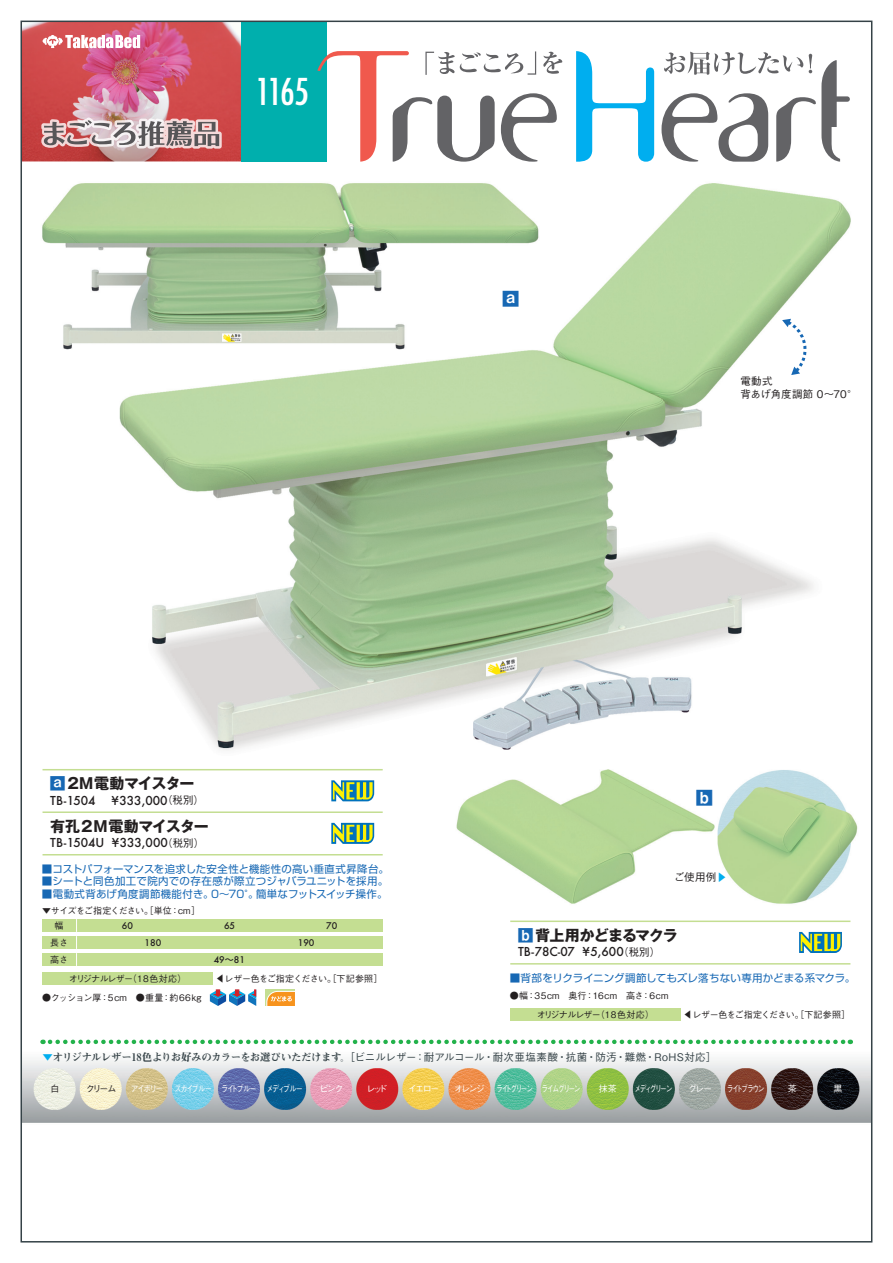
<style>
.page{position:relative;width:893px;height:1263px;background:#fff}
.page>*{position:absolute;margin:0;border:0;box-sizing:border-box;transform-origin:0 0}
.t1{font:500 condensed 36px "Futura";color:#fff}
.t2{font:16.5px "Midashi Go Pro MB31";color:#1768b4}
.t3{font:700 15px "Gothic MB101 Pro";letter-spacing:-.05em;color:#231f20}
.t4{font:700 15px "Gothic MB101 Pro";letter-spacing:-.01em;color:#231f20}
.t5{font:500 12px "Futura";color:#231f20}
.t6{font:10.5px "Shin Go Pro";letter-spacing:.015em;color:#1768b4}
.t7{font:500 10.5px "Gothic BBB Pro";letter-spacing:.025em;color:#354247}
.t8{font:10.5px "Shin Go Pro";letter-spacing:.035em;color:#1768b4}
.t9{font:500 10.5px/12.8px "Gothic BBB Pro";letter-spacing:.02em;color:#231f20}
.t10{font:500 10.5px "Gothic BBB Pro";color:#00aeef}
.t11{font:500 9px "Gothic BBB Pro";letter-spacing:-.035em;color:#231f20}
.t12{font:500 9px "Gothic BBB Pro";letter-spacing:-.2em;color:#fff}
.t13{font:500 9px "Gothic BBB Pro";letter-spacing:-.07em;color:#231f20}
.t14{font:500 9px "Gothic BBB Pro";letter-spacing:.015em;color:#231f20}
.t15{font:500 9px "Gothic BBB Pro";letter-spacing:.025em;color:#231f20}
.t16{font:500 9px "Gothic BBB Pro";letter-spacing:-.06em;color:#231f20}
.t17{font:500 9px "Gothic BBB Pro";letter-spacing:-.18em;color:#fff;scale:.8 1}
.t18{font:500 9px "Futura";color:#231f20}
.t19{font:500 9px "Gothic BBB Pro";letter-spacing:-.225em;color:#fff;scale:.75 1}
.t20{font:500 9px "Gothic BBB Pro";letter-spacing:-.2em;color:#fff;scale:.75 1}
.t21{font:500 9px "Gothic BBB Pro";letter-spacing:-.2em;color:#fff;scale:.85 1}
.s1{font-family:"Midashi Go Pro MB31";font-weight:400;color:#1768b4}
.s2{font-family:"Gothic BBB Pro";font-size:10.5px}
.s3{font-family:"Koz Go Pr 6 N"}
.s4{font-family:"Midashi Min Pro MA31";font-weight:400;color:#00aeef}
.s5{font-family:"Midashi Min Pro MA31";font-weight:400}
</style>
<div class="page">
<img style="left:24px;top:24px;width:845px;height:1099px">
<div style="left:241px;top:21px;width:85px;height:141px;background:#00afad"></div>
<svg style="left:576px;top:51px;width:78px;height:111px"></svg>
<svg style="left:317px;top:51px;width:245px;height:111px"></svg>
<svg style="left:661px;top:52px;width:189px;height:110px"></svg>
<svg style="left:331px;top:780px;width:43px;height:21px"></svg>
<svg style="left:331px;top:823px;width:43px;height:21px"></svg>
<hr style="left:43px;top:811px;width:340px;height:2px;background:#c4de92">
<hr style="left:43px;top:854px;width:340px;height:1px;background:#c4de92">
<hr style="left:43px;top:769px;width:340px;height:1px;background:#c4de92">
<svg style="left:50px;top:1039px;width:801px;height:5px"></svg>
<svg style="left:43px;top:35px;width:97px;height:13px"></svg>
<svg style="left:41px;top:118px;width:181px;height:31px;background:#bb9fa0"></svg>
<svg style="left:799px;top:932px;width:43px;height:21px"></svg>
<hr style="left:510px;top:920px;width:340px;height:2px;background:#c4de92">
<hr style="left:510px;top:963px;width:340px;height:1px;background:#c4de92">
<div style="left:43px;top:972px;width:170px;height:13px;background:#c4de92"></div>
<div style="left:510px;top:1008px;width:170px;height:12px;background:#c4de92"></div>
<div style="left:43px;top:919px;width:340px;height:13px;background:#c4de92"></div>
<div style="left:43px;top:936px;width:340px;height:13px;background:#c4de92"></div>
<div style="left:43px;top:953px;width:340px;height:13px;background:#c4de92"></div>
<svg style="left:76px;top:919px;width:1px;height:47px"></svg>
<svg style="left:782px;top:318px;width:29px;height:57px"></svg>
<div style="left:265px;top:989px;width:29px;height:16px;background:#c4de92"></div>
<svg style="left:266px;top:990px;width:28px;height:15px"></svg>
<svg style="left:210px;top:989px;width:46px;height:17px"></svg>
<h1 class="t1" style="left:255px;top:69px;width:55px">1165</h1>
<h2 class="t2" style="left:502px;top:285px;width:18px">a</h2>
<p class="t9" style="left:740px;top:374px;width:119px">電動式<br>背あげ角度調節 0～70°</p>
<h3 class="t3" style="left:50px;top:771px;width:146px"><span class="s1">a</span> 2M電動マイスター</h3>
<p class="t5" style="left:50px;top:792px;width:47px">TB-1504</p>
<p class="t5" style="left:111px;top:792px;width:94px">¥333,000<span class="s2">（税別）</span></p>
<h3 class="t4" style="left:50px;top:813px;width:160px">有孔2M電動マイスター</h3>
<p class="t5" style="left:50px;top:835px;width:156px">TB-1504U ¥333,000<span class="s2">（税別）</span></p>
<p class="t6" style="left:42px;top:860px;width:349px">■コストパフォーマンスを追求した安全性と機能性の高い垂直式昇降台。</p>
<p class="t6" style="left:42px;top:873px;width:348px">■シートと同色加工で院内での存在感が際立つジャバラユニットを採用。</p>
<p class="t8" style="left:42px;top:885px;width:347px">■電動式背あげ角度調節機能付き。0～70°。簡単なフットスイッチ操作。</p>
<p class="t16" style="left:42px;top:904px;width:160px">▼サイズをご指定ください。［単位：cm］</p>
<p class="t11" style="left:55px;top:918px;width:10px">幅</p>
<p class="t18" style="left:122px;top:919px;width:13px">60</p>
<p class="t18" style="left:224px;top:919px;width:13px">65</p>
<p class="t18" style="left:326px;top:919px;width:13px">70</p>
<p class="t11" style="left:50px;top:935px;width:19px">長さ</p>
<p class="t18" style="left:145px;top:936px;width:18px">180</p>
<p class="t18" style="left:298px;top:936px;width:18px">190</p>
<p class="t11" style="left:50px;top:952px;width:19px">高さ</p>
<p class="t18" style="left:214px;top:953px;width:33px">49<span class="s3">～</span>81</p>
<p class="t13" style="left:69px;top:971px;width:119px">オリジナルレザー（18色対応）</p>
<p class="t11" style="left:227px;top:974px;width:10px;rotate:90deg">▼</p>
<p class="t11" style="left:225px;top:972px;width:160px">レザー色をご指定ください。［下記参照］</p>
<p class="t15" style="left:42px;top:990px;width:161px">●クッション厚：5cm　●重量：約66kg</p>
<h2 class="t2" style="left:696px;top:784px;width:18px">b</h2>
<p class="t9" style="left:674px;top:870px;width:44px">ご使用例</p>
<p class="t10" style="left:730px;top:872px;width:12px;rotate:90deg">▲</p>
<h3 class="t3" style="left:518px;top:922px;width:161px"><span class="s1">b</span> 背上用かどまるマクラ</h3>
<p class="t5" style="left:518px;top:944px;width:144px">TB-78C-07 ¥5,600<span class="s2">（税別）</span></p>
<p class="t6" style="left:510px;top:969px;width:347px">■背部をリクライニング調節してもズレ落ちない専用かどまる系マクラ。</p>
<p class="t14" style="left:510px;top:988px;width:160px">●幅：35cm　奥行：16cm　高さ：6cm</p>
<p class="t13" style="left:537px;top:1007px;width:119px">オリジナルレザー（18色対応）</p>
<p class="t11" style="left:695px;top:1010px;width:10px;rotate:90deg">▼</p>
<p class="t11" style="left:692px;top:1007px;width:160px">レザー色をご指定ください。［下記参照］</p>
<p class="t7" style="left:43px;top:1049px;width:675px"><span class="s4">▼</span><span class="s5">オリジナルレザー18色よりお好みのカラーをお選びいただけます。</span>［ビニルレザー：耐アルコール・耐次亜塩素酸・抗菌・防汚・難燃・RoHS対応］</p>
<p class="t11" style="left:50px;top:1082px;width:10px">白</p>
<p class="t11" style="left:86px;top:1082px;width:32px">クリーム</p>
<p class="t21" style="left:131px;top:1082px;width:40px">アイボリー</p>
<p class="t17" style="left:175px;top:1082px;width:162px">スカイブルー ライトブルー メディブルー</p>
<p class="t12" style="left:320px;top:1082px;width:25px">ピンク</p>
<p class="t12" style="left:366px;top:1082px;width:22px">レッド</p>
<p class="t12" style="left:408px;top:1082px;width:33px">イエロー</p>
<p class="t12" style="left:454px;top:1082px;width:128px">オレンジ ライトグリーン ライムグリーン</p>
<p class="t12" style="left:599px;top:1082px;width:19px">抹茶</p>
<p class="t19" style="left:634px;top:1082px;width:52px">メディグリーン</p>
<p class="t12" style="left:688px;top:1082px;width:25px">グレー</p>
<p class="t20" style="left:727px;top:1082px;width:52px">ライトブラウン</p>
<p class="t12" style="left:788px;top:1082px;width:10px">茶</p>
<p class="t12" style="left:834px;top:1082px;width:10px">黒</p>
</div>
